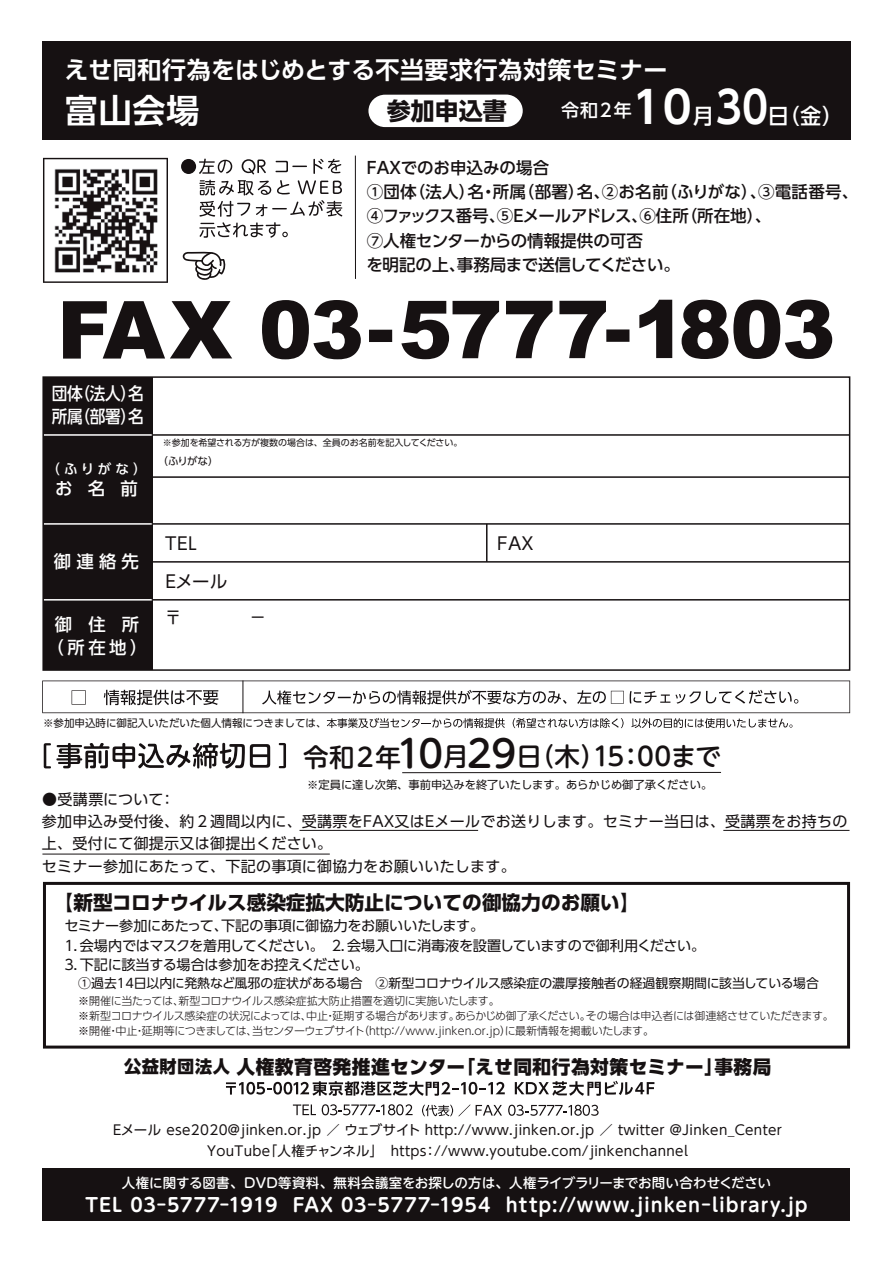
<style>
.page{position:relative;width:893px;height:1263px;background:#fff}
.page>*{position:absolute;margin:0;border:0;box-sizing:border-box;transform-origin:0 0}
.t1{font:700 33px "UD Shin Go Pro De";color:#fff}
.t2{font:500 25.5px "UD Shin M Go Pro";letter-spacing:-.03em;color:#161112}
.t3{font:700 24px "UD Shin Go Pro De";letter-spacing:.015em;color:#fff}
.t4{font:700 24px "UD Shin Go Pro";color:#161112}
.t5{font:500 21.3px "UD Shin Go Pro";color:#fff}
.t6{font:700 19.65px "UD Shin Go Pro";color:#161112}
.t7{font:700 18.75px "UD Shin M Go Pro De";letter-spacing:.045em;color:#fff}
.t8{font:800 18.75px "UD Shin Go Pro";letter-spacing:.025em;color:#161112}
.t9{font:500 18px "UD Shin Go Pro";color:#fff}
.t10{font:500 17.4px/22.5px "UD Shin Go Pro";letter-spacing:.2em;color:#fff;text-align:center}
.t11{font:500 17.4px/22.5px "UD Shin Go Pro";letter-spacing:.2em;color:#fff;scale:.9 1}
.t12{font:17.4px/37.7px "UD Shin Go Pro";letter-spacing:-.265em;color:#161112}
.t13{font:500 16.5px/24.3px "UD Shin Go Pro";color:#161112}
.t14{font:15px/22.5px "UD Shin Go Pro";letter-spacing:.02em;color:#161112}
.t15{font:14.1px/19.5px "UD Shin Go Pro";letter-spacing:-.025em;color:#161112}
.t16{font:13.5px/21px "UD Shin Go Pro";letter-spacing:.025em;color:#161112;text-align:center}
.t17{font:500 13.5px "UD Shin M Go Pro";color:#fff}
.t18{font:500 13.5px "UD Shin Go Pro";color:#fff}
.t19{font:12.9px "UD Shin Go Pro";color:#161112}
.t20{font:11.25px "UD Shin Go Pro";color:#161112}
.t21{font:300 10.95px/15px "UD Shin Go Pr 6";letter-spacing:-.03em;color:#161112}
.t22{font:10.5px "UD Shin Go Pro";color:#161112}
.t23{font:9px "UD Shin Go Pro";letter-spacing:-.015em;color:#161112}
.s1{font-family:"UD Shin Go Pro De";font-weight:700;font-size:43.95px}
.s2{font-size:37.5px}
.s3{font-size:17.25px}
</style>
<div class="page">
<div style="left:42px;top:42px;width:808px;height:98px;background:#161112"></div>
<div style="left:42px;top:1168px;width:808px;height:52px;background:#161112"></div>
<div style="left:368px;top:95px;width:155px;height:32px;background:#fff;border-radius:16px"></div>
<div style="left:181px;top:159px;width:15px;height:15px;background:#161112;border-radius:50%"></div>
<svg style="left:199px;top:159px;width:33px;height:15px"></svg>
<svg style="left:242px;top:159px;width:24px;height:15px"></svg>
<svg style="left:276px;top:161px;width:31px;height:11px"></svg>
<svg style="left:313px;top:159px;width:28px;height:15px"></svg>
<svg style="left:199px;top:180px;width:143px;height:58px"></svg>
<hr style="left:355px;top:156px;width:1px;height:123px;background:#161112">
<svg style="left:44px;top:743px;width:226px;height:26px"></svg>
<svg style="left:279px;top:743px;width:7px;height:25px"></svg>
<hr style="left:299px;top:830px;width:179px;height:1px;background:#161112">
<hr style="left:402px;top:772px;width:319px;height:1px;background:#161112">
<hr style="left:723px;top:830px;width:126px;height:1px;background:#161112">
<hr style="left:42px;top:854px;width:288px;height:1px;background:#161112">
<svg style="left:183px;top:252px;width:43px;height:28px"></svg>
<svg style="left:63px;top:301px;width:169px;height:58px"></svg>
<svg style="left:262px;top:300px;width:99px;height:59px"></svg>
<div style="left:369px;top:330px;width:23px;height:12px;background:#161112"></div>
<svg style="left:401px;top:301px;width:98px;height:58px"></svg>
<svg style="left:506px;top:301px;width:46px;height:57px"></svg>
<svg style="left:559px;top:301px;width:47px;height:57px"></svg>
<div style="left:606px;top:329px;width:23px;height:13px;background:#161112"></div>
<svg style="left:639px;top:300px;width:33px;height:58px"></svg>
<svg style="left:682px;top:300px;width:150px;height:59px"></svg>
<svg style="left:43px;top:158px;width:125px;height:125px"></svg>
<div style="left:43px;top:377px;width:109px;height:293px;background:#161112"></div>
<hr style="left:43px;top:434px;width:807px;height:2px;background:#161112">
<hr style="left:43px;top:523px;width:807px;height:2px;background:#161112">
<hr style="left:43px;top:599px;width:807px;height:1px;background:#161112">
<hr style="left:152px;top:561px;width:698px;height:2px;background:#161112">
<hr style="left:43px;top:434px;width:109px;height:2px;background:#fff">
<hr style="left:43px;top:523px;width:109px;height:2px;background:#fff">
<hr style="left:43px;top:599px;width:109px;height:1px;background:#fff">
<hr style="left:486px;top:524px;width:1px;height:38px;background:#161112">
<div style="left:42px;top:376px;width:808px;height:295px;border:2px solid #161112"></div>
<hr style="left:43px;top:476px;width:807px;height:2px;background:#161112">
<hr style="left:152px;top:377px;width:1px;height:293px;background:#161112">
<svg style="left:43px;top:882px;width:807px;height:166px"></svg>
<svg style="left:226px;top:1081px;width:279px;height:15px"></svg>
<svg style="left:515px;top:1081px;width:139px;height:15px"></svg>
<svg style="left:293px;top:1104px;width:23px;height:11px"></svg>
<svg style="left:322px;top:1104px;width:91px;height:11px"></svg>
<svg style="left:422px;top:1104px;width:48px;height:12px"></svg>
<svg style="left:476px;top:1105px;width:26px;height:10px"></svg>
<svg style="left:508px;top:1105px;width:91px;height:11px"></svg>
<svg style="left:42px;top:680px;width:808px;height:48px"></svg>
<h3 class="t3" style="left:64px;top:51px;width:605px">えせ同和行為をはじめとする不当要求行為対策セミナー</h3>
<h1 class="t1" style="left:65px;top:84px;width:136px">富山会場</h1>
<h3 class="t9" style="left:561px;top:95px;width:72px">令和２年</h3>
<h3 class="t5" style="left:632px;top:98px;width:212px"><span class="s1">10</span>月<span class="s1">30</span>日（金）</h3>
<h3 class="t4" style="left:387px;top:91px;width:122px">参加申込書</h3>
<h3 class="t13" style="left:366px;top:155px;width:493px">FAXでのお申込みの場合<br>①団体（法人）名・所属（部署）名、②お名前（ふりがな）、③電話番号、<br>④ファックス番号、⑤Eメールアドレス、⑥住所（所在地）、<br>⑦人権センターからの情報提供の可否<br>を明記の上、事務局まで送信してください。</h3>
<h3 class="t11" style="left:52px;top:382px;width:104px">団体（法人）名所属（部署）名</h3>
<p class="t18" style="left:47px;top:458px;width:102px">（ふりがな）</p>
<h3 class="t10" style="left:55px;top:477px;width:84px">お　名　前</h3>
<h3 class="t10" style="left:54px;top:550px;width:87px">御連絡先</h3>
<h3 class="t10" style="left:47px;top:613px;width:102px">御　住　所（所在地）</h3>
<p class="t23" style="left:163px;top:435px;width:301px">※参加を希望される方が複数の場合は、全員のお名前を記入してください。</p>
<p class="t22" style="left:158px;top:452px;width:62px">（ふりがな）</p>
<h3 class="t12" style="left:162px;top:524px;width:67px">ＴＥＬ<br>Ｅメール</h3>
<h3 class="t12" style="left:494px;top:524px;width:44px">ＦＡＸ</h3>
<p class="t22" style="left:43px;top:715px;width:285px">※参加申込時に御記入いただいた個人情報につきましては、</p>
<h3 class="t14" style="left:42px;top:788px;width:134px">●受講票について：</h3>
<h2 class="t2" style="left:303px;top:736px;width:419px">令和２年<span class="s2">10</span>月<span class="s2">29</span>日（木）15：00まで</h2>
<p class="t20" style="left:307px;top:776px;width:406px">※定員に達し次第、事前申込みを終了いたします。あらかじめ御了承ください。</p>
<h3 class="t14" style="left:42px;top:809px;width:807px">参加申込み受付後、約２週間以内に、受講票をFAX又はEメールでお送りします。セミナー当日は、受講票をお持ちの上、受付にて御提示又は御提出ください。<br>セミナー参加にあたって、下記の事項に御協力をお願いいたします。</h3>
<h3 class="t6" style="left:54px;top:887px;width:588px">【新型コロナウイルス感染症拡大防止についての御協力のお願い】</h3>
<p class="t15" style="left:62px;top:916px;width:645px">セミナー参加にあたって、下記の事項に御協力をお願いいたします。<br>１．会場内ではマスクを着用してください。　２．会場入口に消毒液を設置していますので御利用ください。<br>３．下記に該当する場合は参加をお控えください。</p>
<p class="t19" style="left:78px;top:973px;width:742px">①過去14日以内に発熱など風邪の症状がある場合　②新型コロナウイルス感染症の濃厚接触者の経過観察期間に該当している場合</p>
<p class="t21" style="left:78px;top:993px;width:757px">※開催に当たっては、新型コロナウイルス感染症拡大防止措置を適切に実施いたします。<br>※新型コロナウイルス感染症の状況によっては、中止・延期する場合があります。あらかじめ御了承ください。その場合は申込者には御連絡させていただきます。※開催・中止・延期等につきましては、当センターウェブサイト（http：//www.jinken.or.jp）に最新情報を掲載いたします。</p>
<h3 class="t8" style="left:124px;top:1051px;width:649px"><span class="s3">公益財団法人</span>人権教育啓発推進センター「えせ同和行為対策セミナー」事務局</h3>
<p class="t16" style="left:110px;top:1119px;width:673px">Ｅメール ese2020@jinken.or.jp ／ ウェブサイト http://www.jinken.or.jp ／ twitter @Jinken_Center<br>YouTube｢人権チャンネル｣　https：//www.youtube.com/jinkenchannel</p>
<p class="t17" style="left:122px;top:1172px;width:650px">人権に関する図書、DVD等資料、無料会議室をお探しの方は、人権ライブラリーまでお問い合わせください</p>
<h3 class="t7" style="left:85px;top:1190px;width:724px">TEL 03-5777-1919 FAX 03-5777-1954 http://www.jinken-library.jp</h3>
</div>
